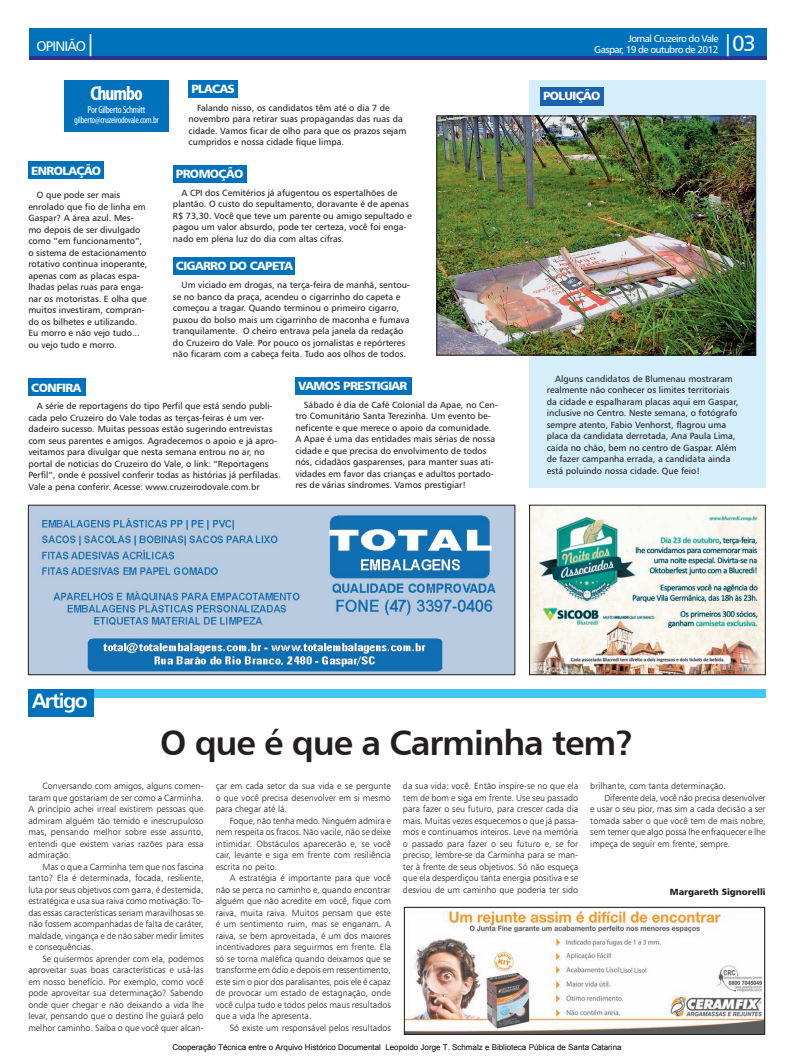
<style>
.page{position:relative;width:794px;height:1063px;background:#fff}
.page>*{position:absolute;margin:0;border:0;box-sizing:border-box;transform-origin:0 0}
.t1{font:35px "Humanist 777 BT Bold B";letter-spacing:-.03em;color:#231f20}
.t2{font:22px "Humanist 777 BT Roman B";color:#fff}
.t3{font:21px "Humanist 777 BT Bold B";letter-spacing:-.07em;color:#fff}
.t4{font:700 condensed 20px "Myriad Pro";letter-spacing:-.05em;color:#fff}
.t5{font:14px "Humanist 777 BT Roman B";letter-spacing:-.06em;color:#fff}
.t6{font:12px "Humanist 777 BT Black B";letter-spacing:-.05em;color:#fff}
.t7{font:condensed 10.3px "Myriad Pro";letter-spacing:-.03em;color:#fff}
.t8{font:10px/11px "Humanist 777 BT Roman B";letter-spacing:-.06em;color:#fff;text-align:right}
.t9{font:condensed 9.5px "Myriad Pro";letter-spacing:-.03em;color:#fff}
.t10{font:9px/11.5px "Humanist 777 BT Light B";color:#231f20;text-align:justify}
.t11{font:9px/11.5px "Humanist 777 BT Roman B";color:#231f20}
.t12{font:9px "Humanist 777 BT Black B";color:#231f20}
.t13{font:8px "Arial";color:#000}
.s1{font-size:22px}
</style>
<div class="page">
<div style="left:529px;top:80px;width:236px;height:408px;background:#d4effb"></div>
<div style="left:540px;top:87px;width:64px;height:18px;background:#1a61af"></div>
<div style="left:28px;top:689px;width:737px;height:8px;background:#40c7f4"></div>
<div style="left:28px;top:689px;width:66px;height:28px;background:#0072bc"></div>
<div style="left:29px;top:28px;width:737px;height:29px;background:#0072bc"></div>
<hr style="left:29px;top:57px;width:737px;height:3px;background:#2e3092">
<div style="left:64px;top:80px;width:105px;height:51px;background:#0072bc"></div>
<div style="left:189px;top:80px;width:49px;height:17px;background:#0072bc"></div>
<div style="left:295px;top:377px;width:117px;height:17px;background:#0072bc"></div>
<div style="left:28px;top:378px;width:58px;height:18px;background:#0072bc"></div>
<div style="left:173px;top:165px;width:74px;height:17px;background:#0072bc"></div>
<div style="left:173px;top:257px;width:122px;height:18px;background:#0072bc"></div>
<div style="left:28px;top:162px;width:76px;height:17px;background:#0072bc"></div>
<img style="left:406px;top:909px;width:357px;height:124px">
<div style="left:404px;top:907px;width:361px;height:128px;border:1px solid #231f20"></div>
<img style="left:439px;top:118px;width:315px;height:235px">
<div style="left:437px;top:116px;width:319px;height:239px;border:1px solid #231f20"></div>
<img style="left:30px;top:507px;width:483px;height:166px">
<div style="left:28px;top:505px;width:487px;height:170px;border:1px solid #231f20"></div>
<img style="left:531px;top:507px;width:232px;height:166px">
<div style="left:529px;top:505px;width:236px;height:170px;border:1px solid #231f20"></div>
<h3 class="t5" style="left:36px;top:38px;width:61px">OPINIÃO<span class="s1">|</span></h3>
<h2 class="t2" style="left:722px;top:30px;width:35px">|03</h2>
<p class="t8" style="left:594px;top:33px;width:126px">Jornal Cruzeiro do Vale<br>Gaspar, 19 de outubro de 2012</p>
<h3 class="t4" style="left:90px;top:81px;width:54px">Chumbo</h3>
<p class="t7" style="left:88px;top:104px;width:59px">Por Gilberto Schmitt</p>
<p class="t9" style="left:74px;top:115px;width:86px">gilberto@cruzeirodovale.com.br</p>
<h3 class="t6" style="left:191px;top:81px;width:45px">PLACAS</h3>
<p class="t11" style="left:189px;top:102px;width:219px;text-indent:9px">Falando nisso, os candidatos têm até o dia 7 de novembro para retirar suas propagandas das ruas da cidade. Vamos ficar de olho para que os prazos sejam cumpridos e nossa cidade fique limpa.</p>
<h3 class="t6" style="left:31px;top:163px;width:71px">ENROLAÇÃO</h3>
<h3 class="t6" style="left:176px;top:166px;width:69px">PROMOÇÃO</h3>
<p class="t11" style="left:28px;top:189px;width:121px;text-indent:9px">O que pode ser mais enrolado que fio de linha em<br>Gaspar? A área azul. Mes&shy;mo depois de ser divulgado como “em funcionamento”, o sistema de estacionamento rotativo continua inoperante, apenas com as placas espa&shy;lhadas pelas ruas para enga&shy;nar os motoristas. E olha que muitos investiram, compran&shy;do os bilhetes e utilizando.<br>Eu morro e não vejo tudo... ou vejo tudo e morro.</p>
<p class="t11" style="left:173px;top:187px;width:240px;text-indent:9px">A CPI dos Cemitérios já afugentou os espertalhões de plantão. O custo do sepultamento, doravante é de apenas R$ 73,30. Você que teve um parente ou amigo sepultado e pagou um valor absurdo, pode ter certeza, você foi enga&shy;nado em plena luz do dia com altas cifras.</p>
<p class="t11" style="left:173px;top:279px;width:239px;text-indent:9px">Um viciado em drogas, na terça-feira de manhã, sentou&shy;se no banco da praça, acendeu o cigarrinho do capeta e começou a tragar. Quando terminou o primeiro cigarro, puxou do bolso mais um cigarrinho de maconha e fumava tranquilamente. O cheiro entrava pela janela da redação do Cruzeiro do Vale. Por pouco os jornalistas e repórteres não ficaram com a cabeça feita. Tudo aos olhos de todos.</p>
<h3 class="t6" style="left:176px;top:258px;width:119px">CIGARRO DO CAPETA</h3>
<h3 class="t6" style="left:31px;top:380px;width:51px">CONFIRA</h3>
<h3 class="t6" style="left:298px;top:378px;width:111px">VAMOS PRESTIGIAR</h3>
<p class="t11" style="left:28px;top:400px;width:254px;text-indent:8px">A série de reportagens do tipo Perfil que está sendo publi&shy;cada pelo Cruzeiro do Vale todas as terças-feiras é um ver&shy;dadeiro sucesso. Muitas pessoas estão sugerindo entrevistas com seus parentes e amigos. Agradecemos o apoio e já apro&shy;veitamos para divulgar que nesta semana entrou no ar, no portal de noticias do Cruzeiro do Vale, o link: “Reportagens Perfil”, onde é possível conferir todas as histórias já perfiladas.<br>Vale a pena conferir. Acesse: www.cruzeirodovale.com.br</p>
<p class="t11" style="left:295px;top:399px;width:204px;text-indent:9px">Sábado é dia de Café Colonial da Apae, no Cen&shy;tro Comunitário Santa Terezinha. Um evento be&shy;neficente e que merece o apoio da comunidade.<br>A Apae é uma das entidades mais sérias de nossa cidade e que precisa do envolvimento de todos nós, cidadãos gasparenses, para manter suas ati&shy;vidades em favor das crianças e adultos portado&shy;res de várias síndromes. Vamos prestigiar!</p>
<h3 class="t6" style="left:543px;top:88px;width:59px">POLUIÇÃO</h3>
<p class="t11" style="left:547px;top:373px;width:193px;text-indent:9px">Alguns candidatos de Blumenau mostraram realmente não conhecer os limites territoriais da cidade e espalharam placas aqui em Gaspar, inclusive no Centro. Neste semana, o fotógrafo sempre atento, Fabio Venhorst, flagrou uma placa da candidata derrotada, Ana Paula Lima, caída no chão, bem no centro de Gaspar. Além de fazer campanha errada, a candidata ainda está poluindo nossa cidade. Que feio!</p>
<h3 class="t3" style="left:32px;top:688px;width:57px">Artigo</h3>
<h1 class="t1" style="left:160px;top:720px;width:475px">O que é que a Carminha tem?</h1>
<p class="t10" style="left:28px;top:780px;width:177px;text-indent:14px">Conversando com amigos, alguns comen&shy;taram que gostariam de ser como a Carminha.<br>A princípio achei irreal existirem pessoas que admiram alguém tão temido e inescrupuloso mas, pensando melhor sobre esse assunto, entendi que existem varias razões para essa admiração.</p>
<p class="t10" style="left:28px;top:861px;width:177px;text-indent:14px">Mas o que a Carminha tem que nos fascina tanto? Ela é determinada, focada, resiliente, luta por seus objetivos com garra, é destemida, estratégica e usa sua raiva como motivação. To&shy;das essas características seriam maravilhosas se não fossem acompanhadas de falta de caráter, maldade, vingança e de não saber medir limites e consequências.</p>
<p class="t10" style="left:28px;top:953px;width:177px;text-indent:14px">Se quisermos aprender com ela, podemos aproveitar suas boas características e usá-las em nosso benefício. Por exemplo, como você pode aproveitar sua determinação? Sabendo onde quer chegar e não deixando a vida lhe levar, pensando que o destino lhe guiará pelo melhor caminho. Saiba o que você quer alcan-</p>
<p class="t10" style="left:216px;top:780px;width:177px">çar em cada setor da sua vida e se pergunte o que você precisa desenvolver em si mesmo para chegar até lá.</p>
<p class="t10" style="left:216px;top:815px;width:177px;text-indent:14px">Foque, não tenha medo. Ninguém admira e nem respeita os fracos. Não vacile, não se deixe intimidar. Obstáculos aparecerão e, se você cair, levante e siga em frente com resiliência escrita no peito.</p>
<p class="t10" style="left:216px;top:872px;width:177px;text-indent:14px">A estratégia é importante para que você não se perca no caminho e, quando encontrar alguém que não acredite em você, fique com raiva, muita raiva. Muitos pensam que este é um sentimento ruim, mas se enganam. A raiva, se bem aproveitada, é um dos maiores incentivadores para seguirmos em frente. Ela só se torna maléfica quando deixamos que se transforme em ódio e depois em ressentimento, este sim o pior dos paralisantes, pois ele é capaz de provocar um estado de estagnação, onde você culpa tudo e todos pelos maus resultados que a vida lhe apresenta.</p>
<p class="t10" style="left:230px;top:1022px;width:163px">Só existe um responsável pelos resultados</p>
<p class="t10" style="left:403px;top:780px;width:177px">da sua vida: você. Então inspire-se no que ela tem de bom e siga em frente. Use seu passado para fazer o seu futuro, para crescer cada dia mais. Muitas vezes esquecemos o que já passa&shy;mos e continuamos inteiros. Leve na memória o passado para fazer o seu futuro e, se for preciso, lembre-se da Carminha para se man&shy;ter à frente de seus objetivos. Só não esqueça que ela desperdiçou tanta energia positiva e se desviou de um caminho que poderia ter sido</p>
<p class="t10" style="left:590px;top:780px;width:137px">brilhante, com tanta determinação.</p>
<p class="t10" style="left:604px;top:792px;width:163px">Diferente dela, você não precisa desenvolver</p>
<p class="t10" style="left:590px;top:803px;width:177px">e usar o seu pior, mas sim a cada decisão a ser</p>
<p class="t10" style="left:590px;top:815px;width:177px">tomada saber o que você tem de mais nobre,</p>
<p class="t10" style="left:590px;top:826px;width:177px">sem temer que algo possa lhe enfraquecer e lhe</p>
<p class="t10" style="left:590px;top:838px;width:142px">impeça de seguir em frente, sempre.</p>
<p class="t12" style="left:670px;top:886px;width:97px">MARGARETH SIGNORELLI</p>
<p class="t13" style="left:172px;top:1042px;width:451px">Cooperação Técnica entre o Arquivo Histórico Documental Leopoldo Jorge T. Schmalz e Biblioteca Pública de Santa Catarina</p>
</div>
